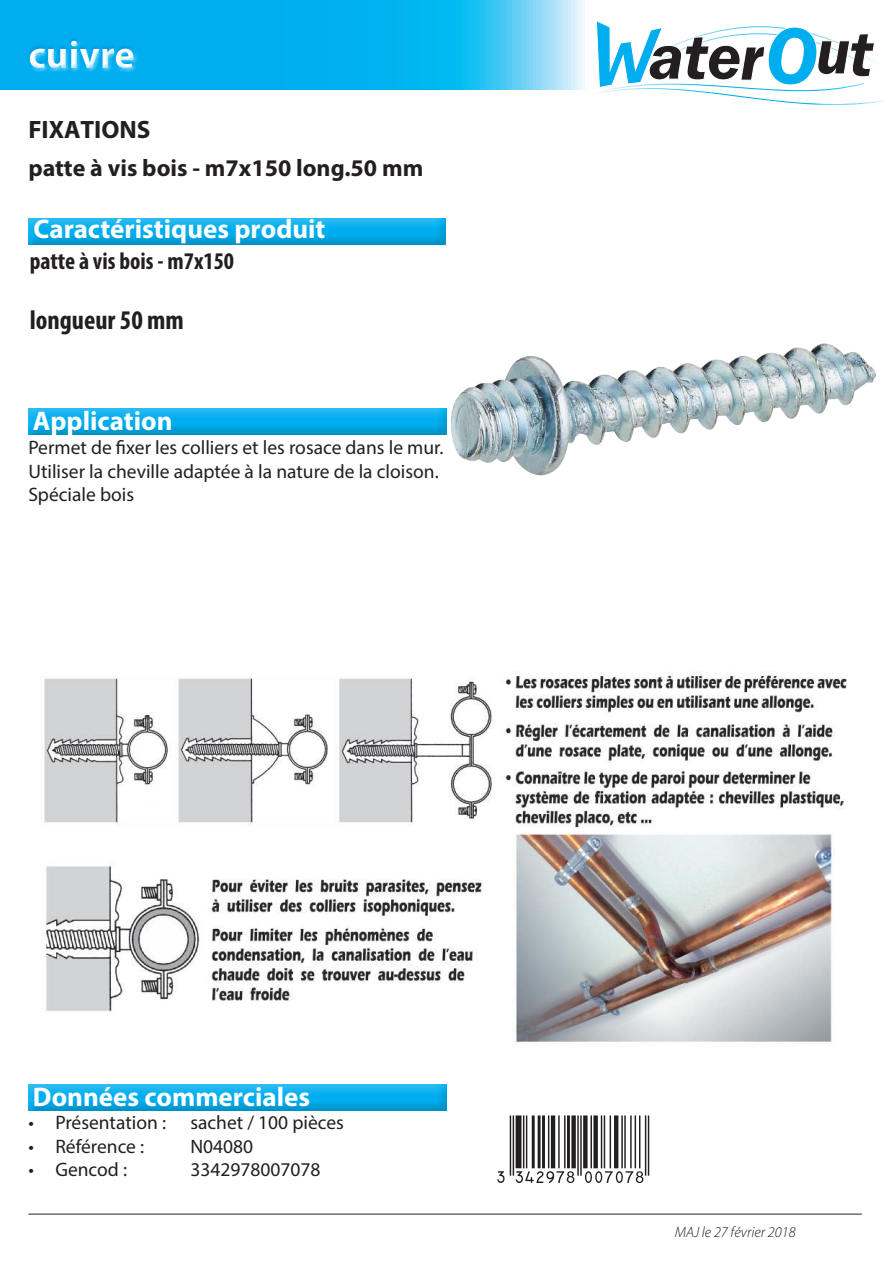
<style>
.page{position:relative;width:893px;height:1263px;background:#fff}
.page>*{position:absolute;margin:0;border:0;box-sizing:border-box;transform-origin:0 0}
.t1{font:700 39px "Myriad Pro";color:#fff}
.t2{font:700 27px "Myriad Pro";color:#fff}
.t3{font:700 condensed 27px "Myriad Pro";color:#231f20}
.t4{font:700 25.2px "Myriad Pro";color:#231f20}
.t5{font:700 24px "Myriad Pro";color:#231f20}
.t6{font:700 condensed 24px "Myriad Pro";color:#231f20}
.t7{font:19.5px/23.4px "Myriad Pro";color:#231f20}
.t8{font:italic 300 15px "Myriad Pro";color:#231f20}
</style>
<div class="page">
<svg style="left:1px;top:1px;width:584px;height:18px;background:#18b7f0"></svg>
<div style="left:26px;top:217px;width:420px;height:30px;background:#231f20;opacity:.75"></div>
<div style="left:0;top:19px;width:609px;height:106px;background:#00aeef;opacity:.75"></div>
<img style="left:451px;top:343px;width:425px;height:133px">
<div style="left:26px;top:407px;width:420px;height:30px;background:#231f20;opacity:.75"></div>
<div style="left:26px;top:1084px;width:420px;height:30px;background:#231f20;opacity:.75"></div>
<hr style="left:28px;top:1214px;width:834px;height:1px;background:#231f20">
<svg style="left:592px;top:20px;width:292px;height:85px"></svg>
<img style="left:44px;top:674px;width:803px;height:370px">
<h1 class="t1" style="left:28px;top:30px;width:108px">cuivre</h1>
<p class="t4" style="left:28px;top:113px;width:124px">FIXATIONS</p>
<p class="t5" style="left:28px;top:153px;width:396px">patte à vis bois - m7x150 long.50 mm</p>
<h2 class="t2" style="left:34px;top:212px;width:293px">Caractéristiques produit</h2>
<p class="t6" style="left:30px;top:246px;width:206px">patte à vis bois - m7x150</p>
<h2 class="t3" style="left:30px;top:303px;width:156px">longueur 50 mm</h2>
<h2 class="t2" style="left:33px;top:403px;width:141px">Application</h2>
<p class="t7" style="left:28px;top:436px;width:417px">Permet de fixer les colliers et les rosace dans le mur.<br>Utiliser la cheville adaptée à la nature de la cloison.<br>Spéciale bois</p>
<h2 class="t2" style="left:33px;top:1079px;width:279px">Données commerciales</h2>
<p class="t7" style="left:28px;top:1111px;width:317px">• Présentation : sachet / 100 pièces</p>
<p class="t7" style="left:28px;top:1134px;width:117px">• Référence :</p>
<p class="t7" style="left:190px;top:1134px;width:64px">N04080</p>
<p class="t7" style="left:28px;top:1158px;width:100px">• Gencod :</p>
<p class="t7" style="left:190px;top:1158px;width:132px">3342978007078</p>
<p class="t8" style="left:675px;top:1223px;width:122px">MAJ le 27 février 2018</p>
</div>
